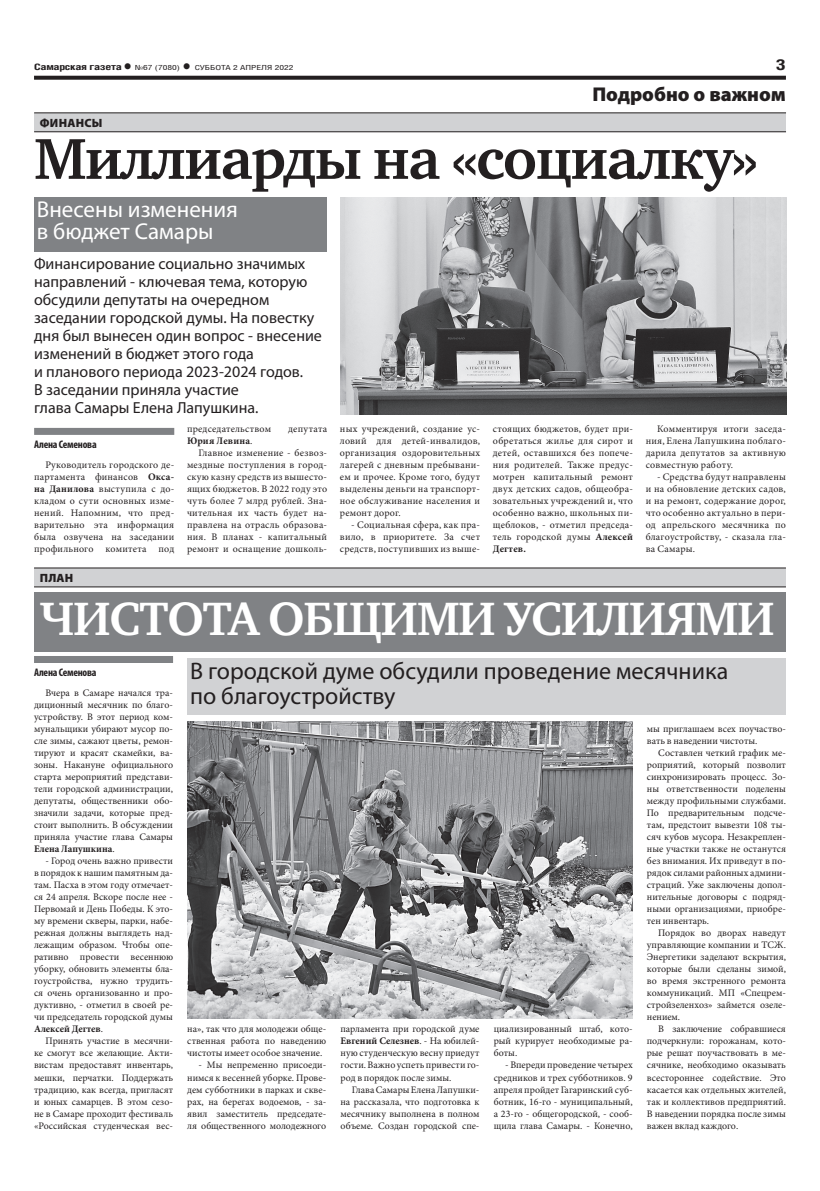
<style>
.page{position:relative;width:820px;height:1191px;background:#fff}
.page>*{position:absolute;margin:0;border:0;box-sizing:border-box;transform-origin:0 0}
.t1{font:700 59px "Charter C";letter-spacing:-.025em;color:#231f20}
.t2{font:700 48px "Charter C";letter-spacing:-.025em;color:#fff}
.t3{font:24px/25px "Myriad Pro";color:#231f20}
.t4{font:23px/22px "Myriad Pro";color:#fff}
.t5{font:900 20px "Myriad Pro";color:#231f20}
.t6{font:16px/18px "Myriad Pro";color:#231f20}
.t7{font:700 15px "Helios Cond";color:#231f20;scale:1.4 1}
.t8{font:900 12px "Myriad Pro";letter-spacing:.02em;color:#231f20}
.t9{font:700 condensed 11px "Myriad Pro";letter-spacing:-.02em;color:#231f20}
.t10{font:10px/12px "Minion Pro";letter-spacing:.01em;color:#231f20;text-align:justify}
.t11{font:700 10px "Minion Pro";letter-spacing:.02em;color:#231f20}
.t12{font:10px "Minion Pro";letter-spacing:.035em;color:#231f20}
.t13{font:700 9px "Helios Cond";letter-spacing:-.02em;color:#231f20;scale:1.4 1}
.t14{font:7px "Helios Cond";color:#231f20;scale:1.4 1}
.s1{font-size:16px}
.s2{font-weight:700;font-size:16px}
.s3{font-weight:700}
.s4{font-weight:400}
</style>
<div class="page">
<svg style="left:34px;top:76px;width:751px;height:4px;background:#322f2f"></svg>
<div style="left:34px;top:113px;width:751px;height:19px;background:#d1d2d4"></div>
<hr style="left:34px;top:113px;width:751px;height:1px;background:#231f20">
<hr style="left:34px;top:131px;width:751px;height:1px;background:#231f20">
<div style="left:34px;top:568px;width:751px;height:19px;background:#d1d2d4"></div>
<hr style="left:34px;top:568px;width:751px;height:1px;background:#231f20">
<hr style="left:34px;top:586px;width:751px;height:1px;background:#231f20">
<div style="left:34px;top:592px;width:751px;height:60px;background:#808285"></div>
<div style="left:187px;top:658px;width:598px;height:56px;background:#d1d2d4"></div>
<div style="left:34px;top:197px;width:292px;height:55px;background:#808285"></div>
<div style="left:34px;top:428px;width:140px;height:7px;background:#808285"></div>
<div style="left:34px;top:656px;width:139px;height:7px;background:#808285"></div>
<img style="left:187px;top:721px;width:445px;height:297px">
<img style="left:340px;top:197px;width:445px;height:217px">
<p class="t13" style="left:34px;top:61px;width:71px">Самарская газета<span class="s1">•</span></p>
<p class="t14" style="left:135px;top:63px;width:115px">№67 (7080) <span class="s2">•</span> СУББОТА 2 АПРЕЛЯ 2022</p>
<h3 class="t7" style="left:775px;top:55px;width:9px">3</h3>
<h3 class="t5" style="left:592px;top:83px;width:195px">Подробно о важном</h3>
<h1 class="t1" style="left:34px;top:126px;width:725px">Миллиарды на «социалку»</h1>
<p class="t8" style="left:40px;top:116px;width:64px">ФИНАНСЫ</p>
<h3 class="t4" style="left:37px;top:198px;width:202px">Внесены изменения в бюджет Самары</h3>
<p class="t6" style="left:34px;top:254px;width:289px">Финансирование социально значимых направлений - ключевая тема, которую обсудили депутаты на очередном заседании городской думы. На повестку дня был вынесен один вопрос - внесение изменений в бюджет этого года<br>и планового периода 2023-2024 годов.<br>В заседании приняла участие<br>глава Самары Елена Лапушкина.</p>
<p class="t9" style="left:34px;top:438px;width:64px">Алена Семенова</p>
<p class="t10" style="left:34px;top:459px;width:142px;text-indent:11px">Руководитель городского де&shy;партамента финансов <span class="s3">Окса&shy;на Данилова</span> выступила с до&shy;кладом о сути основных изме&shy;нений. Напомним, что пред&shy;варительно эта информация была озвучена на заседании профильного комитета под</p>
<p class="t8" style="left:40px;top:571px;width:35px">ПЛАН</p>
<p class="t10" style="left:187px;top:423px;width:86px">председательством</p>
<p class="t12" style="left:288px;top:422px;width:40px">депутата</p>
<p class="t11" style="left:187px;top:434px;width:67px">Юрия Левина<span class="s4">.</span></p>
<p class="t10" style="left:198px;top:447px;width:130px">Главное изменение - безвоз-</p>
<p class="t10" style="left:187px;top:459px;width:141px">мездные поступления в город-</p>
<p class="t10" style="left:187px;top:471px;width:141px">скую казну средств из вышесто-</p>
<p class="t10" style="left:187px;top:483px;width:142px">ящих бюджетов. В 2022 году это</p>
<p class="t10" style="left:187px;top:495px;width:141px">чуть более 7 млрд рублей. Зна-</p>
<p class="t10" style="left:187px;top:507px;width:142px">чительная их часть будет на-</p>
<p class="t10" style="left:187px;top:519px;width:142px">правлена на отрасль образова-</p>
<p class="t10" style="left:187px;top:531px;width:142px">ния. В планах - капитальный</p>
<p class="t10" style="left:187px;top:543px;width:142px">ремонт и оснащение дошколь-</p>
<p class="t10" style="left:340px;top:423px;width:142px">ных учреждений, создание ус&shy;ловий для детей-инвалидов, организация оздоровительных лагерей с дневным пребывани&shy;ем и прочее. Кроме того, будут выделены деньги на транспорт&shy;ное обслуживание населения и ремонт дорог.</p>
<p class="t10" style="left:340px;top:519px;width:142px;text-indent:11px">- Социальная сфера, как пра&shy;вило, в приоритете. За счет средств, поступивших из выше-</p>
<p class="t10" style="left:492px;top:423px;width:142px">стоящих бюджетов, будет при&shy;обретаться жилье для сирот и детей, оставшихся без попече&shy;ния родителей. Также предус&shy;мотрен капитальный ремонт двух детских садов, общеобра&shy;зовательных учреждений и, что особенно важно, школьных пи&shy;щеблоков, - отметил председа&shy;тель городской думы <span class="s3">Алексей Дегтев.</span></p>
<p class="t10" style="left:645px;top:423px;width:142px;text-indent:11px">Комментируя итоги заседа&shy;ния, Елена Лапушкина поблаго&shy;дарила депутатов за активную совместную работу.</p>
<p class="t10" style="left:645px;top:471px;width:142px;text-indent:11px">- Средства будут направлены и на обновление детских садов, и на ремонт, содержание дорог, что особенно актуально в пери&shy;од апрельского месячника по благоустройству, - сказала гла&shy;ва Самары.</p>
<h2 class="t2" style="left:40px;top:592px;width:736px">ЧИСТОТА ОБЩИМИ УСИЛИЯМИ</h2>
<h3 class="t3" style="left:190px;top:658px;width:539px">В городской думе обсудили проведение месячника по благоустройству</h3>
<p class="t9" style="left:34px;top:666px;width:64px">Алена Семенова</p>
<p class="t10" style="left:34px;top:687px;width:140px;text-indent:11px">Вчера в Самаре начался тра&shy;диционный месячник по благо&shy;устройству. В этот период ком&shy;мунальщики убирают мусор по&shy;сле зимы, сажают цветы, ремон&shy;тируют и красят скамейки, ва&shy;зоны. Накануне официального старта мероприятий представи&shy;тели городской администрации, депутаты, общественники обо&shy;значили задачи, которые пред&shy;стоит выполнить. В обсуждении приняла участие глава Самары <span class="s3">Елена Лапушкина</span>.</p>
<p class="t10" style="left:34px;top:855px;width:140px;text-indent:11px">- Город очень важно привести в порядок к нашим памятным да&shy;там. Пасха в этом году отмечает&shy;ся 24 апреля. Вскоре после нее - Первомай и День Победы. К это&shy;му времени скверы, парки, набе&shy;режная должны выглядеть над&shy;лежащим образом. Чтобы опе&shy;ративно провести весеннюю уборку, обновить элементы бла&shy;гоустройства, нужно трудить&shy;ся очень организованно и про&shy;дуктивно, - отметил в своей ре&shy;чи председатель городской думы <span class="s3">Алексей Дегтев</span>.</p>
<p class="t10" style="left:34px;top:1035px;width:140px;text-indent:11px">Принять участие в месячни&shy;ке смогут все желающие. Акти&shy;вистам предоставят инвентарь, мешки, перчатки. Поддержать традицию, как всегда, пригласят и юных самарцев. В этом сезо&shy;не в Самаре проходит фестиваль «Российская студенческая вес-</p>
<p class="t10" style="left:646px;top:723px;width:140px">мы приглашаем всех поучаство&shy;вать в наведении чистоты.</p>
<p class="t10" style="left:646px;top:747px;width:140px;text-indent:11px">Составлен четкий график ме&shy;роприятий, который позволит синхронизировать процесс. Зо&shy;ны ответственности поделены между профильными службами.<br>По предварительным подсче&shy;там, предстоит вывезти 108 ты&shy;сяч кубов мусора. Незакреплен&shy;ные участки также не останутся без внимания. Их приведут в по&shy;рядок силами районных админи&shy;страций. Уже заключены допол&shy;нительные договоры с подряд&shy;ными организациями, приобре&shy;тен инвентарь.</p>
<p class="t10" style="left:646px;top:927px;width:140px;text-indent:11px">Порядок во дворах наведут управляющие компании и ТСЖ.<br>Энергетики заделают вскрытия, которые были сделаны зимой, во время экстренного ремонта коммуникаций. МП «Спецрем&shy;стройзеленхоз» займется озеле&shy;нением.</p>
<p class="t10" style="left:646px;top:1023px;width:140px;text-indent:11px">В заключение собравшиеся подчеркнули: горожанам, кото&shy;рые решат поучаствовать в ме&shy;сячнике, необходимо оказывать всестороннее содействие. Это касается как отдельных жителей, так и коллективов предприятий.<br>В наведении порядка после зимы важен вклад каждого.</p>
<p class="t10" style="left:187px;top:1023px;width:140px">на», так что для молодежи обще&shy;ственная работа по наведению чистоты имеет особое значение.</p>
<p class="t10" style="left:187px;top:1059px;width:140px;text-indent:11px">- Мы непременно присоеди&shy;нимся к весенней уборке. Прове&shy;дем субботники в парках и скве&shy;рах, на берегах водоемов, - за&shy;явил заместитель председате&shy;ля общественного молодежного</p>
<p class="t10" style="left:493px;top:1023px;width:140px">циализированный штаб, кото&shy;рый курирует необходимые ра&shy;боты.</p>
<p class="t10" style="left:493px;top:1059px;width:140px;text-indent:11px">- Впереди проведение четырех средников и трех субботников. 9 апреля пройдет Гагаринский суб&shy;ботник, 16-го - муниципальный, а 23-го - общегородской, - сооб&shy;щила глава Самары. - Конечно,</p>
<p class="t10" style="left:340px;top:1023px;width:140px">парламента при городской думе <span class="s3">Евгений Селезнев</span>. - На юбилей&shy;ную студенческую весну приедут гости. Важно успеть привести го&shy;род в порядок после зимы.</p>
<p class="t10" style="left:340px;top:1083px;width:140px;text-indent:11px">Глава Самары Елена Лапушки&shy;на рассказала, что подготовка к месячнику выполнена в полном объеме. Создан городской спе-</p>
</div>
